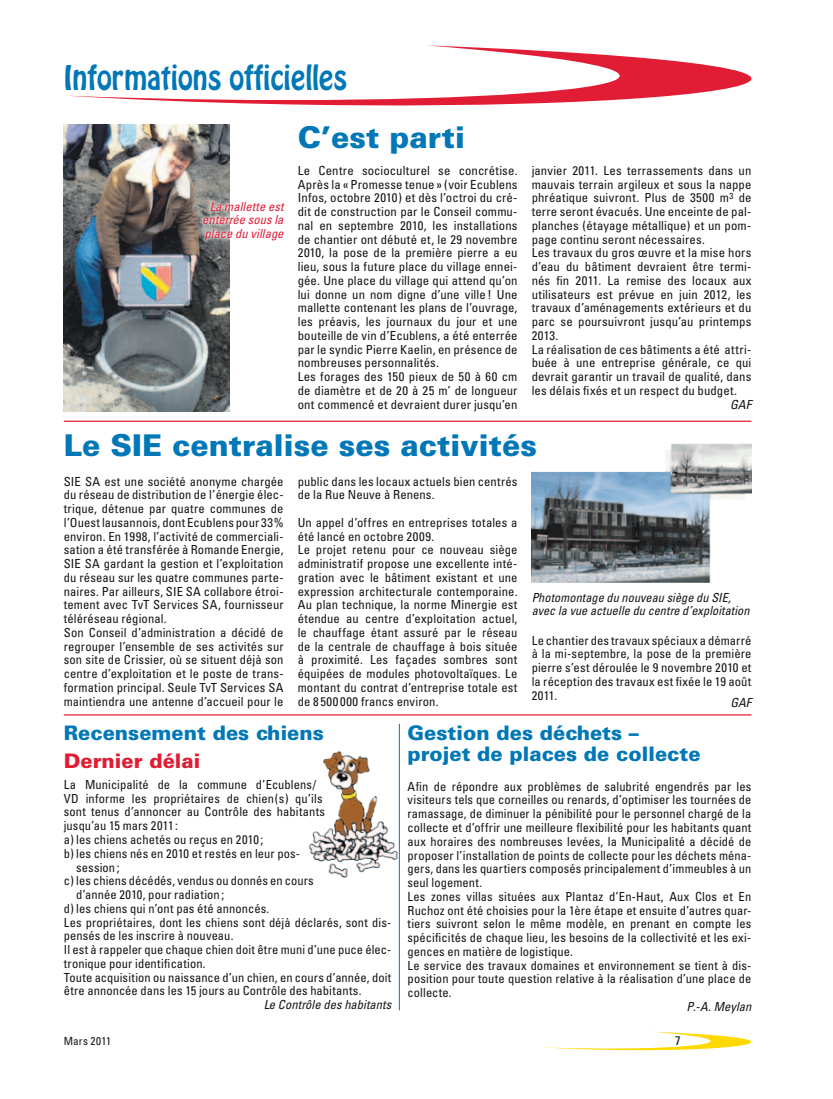
<style>
.page{position:relative;width:833px;height:1099px;background:#fff}
.page>*{position:absolute;margin:0;border:0;box-sizing:border-box;transform-origin:0 0}
.t1{font:900 30px "Univers";color:#0077b7}
.t2{font:30px "Hobo";color:#0077b7;scale:.9 1}
.t3{font:900 20px/21.2px "Univers";color:#0077b7}
.t4{font:900 20px "Univers";color:#e11d35}
.t5{font:condensed 12.5px/13.8px "Univers";letter-spacing:.01em;color:#151518}
.t6{font:italic condensed 12.5px/13.8px "Univers";letter-spacing:.005em;color:#151518}
.t7{font:italic condensed 12.5px/13.8px "Univers";letter-spacing:.005em;color:#e11d35;text-align:justify}
.t8{font:condensed 11.25px "Univers";letter-spacing:.02em;color:#151518}
</style>
<div class="page">
<svg style="left:541px;top:1031px;width:210px;height:19px"></svg>
<img style="left:309px;top:750px;width:90px;height:127px">
<svg style="left:66px;top:45px;width:685px;height:60px"></svg>
<hr style="left:399px;top:723px;width:1px;height:287px;background:#0077b7">
<hr style="left:64px;top:714px;width:687px;height:1px;background:#e11d35">
<img style="left:531px;top:443px;width:220px;height:139px">
<img style="left:64px;top:124px;width:165px;height:287px">
<svg style="left:200px;top:198px;width:30px;height:46px"></svg>
<hr style="left:64px;top:420px;width:687px;height:2px;background:#e11d35">
<h1 class="t2" style="left:64px;top:57px;width:316px">Informations officielles</h1>
<p class="t7" style="left:202px;top:199px;width:83px;text-indent:8px">La mallette est enterrée sous la place du village</p>
<h1 class="t1" style="left:298px;top:118px;width:169px">C’est parti</h1>
<p class="t5" style="left:298px;top:163px;width:221px">Le Centre socioculturel se concrétise.<br>Après la «Promesse tenue» (voir Ecublens Infos, octobre 2010) et dès l’octroi du cré&shy;dit de construction par le Conseil commu&shy;nal en septembre 2010, les installations de chantier ont débuté et, le 29 novembre 2010, la pose de la première pierre a eu lieu, sous la future place du village ennei&shy;gée. Une place du village qui attend qu’on lui donne un nom digne d’une ville ! Une mallette contenant les plans de l’ouvrage, les préavis, les journaux du jour et une bouteille de vin d’Ecublens, a été enterrée par le syndic Pierre Kaelin, en présence de nombreuses personnalités.<br>Les forages des 150 pieux de 50 à 60 cm de diamètre et de 20 à 25 m’ de longueur ont commencé et devraient durer jusqu’en</p>
<p class="t5" style="left:531px;top:163px;width:221px">janvier 2011. Les terrassements dans un mauvais terrain argileux et sous la nappe phréatique suivront. Plus de 3500 m<sup>3</sup> de terre seront évacués. Une enceinte de pal&shy;planches (étayage métallique) et un pom&shy;page continu seront nécessaires.<br>Les travaux du gros œuvre et la mise hors d’eau du bâtiment devraient être termi&shy;nés fin 2011. La remise des locaux aux utilisateurs est prévue en juin 2012, les travaux d’aménagements extérieurs et du parc se poursuivront jusqu’au printemps 2013.<br>La réalisation de ces bâtiments a été attri&shy;buée à une entreprise générale, ce qui devrait garantir un travail de qualité, dans les délais fixés et un respect du budget.</p>
<p class="t6" style="left:730px;top:397px;width:23px">GAF</p>
<h1 class="t1" style="left:64px;top:427px;width:475px">Le SIE centralise ses activités</h1>
<p class="t5" style="left:64px;top:474px;width:221px">SIE SA est une société anonyme chargée du réseau de distribution de l’énergie élec&shy;trique, détenue par quatre communes de l’Ouest lausannois, dont Ecublens pour 33% environ. En 1998, l’activité de commerciali&shy;sation a été transférée à Romande Energie, SIE SA gardant la gestion et l’exploitation du réseau sur les quatre communes parte&shy;naires. Par ailleurs, SIE SA collabore étroi&shy;tement avec TvT Services SA, fournisseur téléréseau régional.<br>Son Conseil d’administration a décidé de regrouper l’ensemble de ses activités sur son site de Crissier, où se situent déjà son centre d’exploitation et le poste de trans&shy;formation principal. Seule TvT Services SA maintiendra une antenne d’accueil pour le</p>
<p class="t5" style="left:298px;top:474px;width:221px">public dans les locaux actuels bien centrés de la Rue Neuve à Renens.</p>
<p class="t5" style="left:298px;top:515px;width:221px">Un appel d’offres en entreprises totales a été lancé en octobre 2009.<br>Le projet retenu pour ce nouveau siège administratif propose une excellente inté&shy;gration avec le bâtiment existant et une expression architecturale contemporaine.<br>Au plan technique, la norme Minergie est étendue au centre d’exploitation actuel, le chauffage étant assuré par le réseau de la centrale de chauffage à bois située à proximité. Les façades sombres sont équipées de modules photovoltaïques. Le montant du contrat d’entreprise totale est de 8500000 francs environ.</p>
<p class="t6" style="left:531px;top:590px;width:219px">Photomontage du nouveau siège du SIE, avec la vue actuelle du centre d’exploitation</p>
<p class="t5" style="left:531px;top:633px;width:221px;text-align:justify">Le chantier des travaux spéciaux a démarré à la mi-septembre, la pose de la première pierre s’est déroulée le 9 novembre 2010 et la réception des travaux est fixée le 19 août 2011.</p>
<p class="t6" style="left:730px;top:695px;width:23px">GAF</p>
<h2 class="t3" style="left:64px;top:721px;width:262px">Recensement des chiens</h2>
<h2 class="t4" style="left:64px;top:748px;width:138px">Dernier délai</h2>
<p class="t5" style="left:64px;top:777px;width:254px">La Municipalité de la commune d’Ecublens/</p>
<p class="t5" style="left:64px;top:791px;width:260px">VD informe les propriétaires de chien(s) qu’ils</p>
<p class="t5" style="left:64px;top:805px;width:263px">sont tenus d’annoncer au Contrôle des habitants</p>
<p class="t5" style="left:64px;top:818px;width:116px">jusqu’au 15 mars 2011 :</p>
<p class="t5" style="left:64px;top:832px;width:201px">a) les chiens achetés ou reçus en 2010 ;</p>
<p class="t5" style="left:64px;top:846px;width:238px">b) les chiens nés en 2010 et restés en leur pos-</p>
<p class="t5" style="left:76px;top:860px;width:45px">session;</p>
<p class="t5" style="left:64px;top:873px;width:251px">c) les chiens décédés, vendus ou donnés en cours</p>
<p class="t5" style="left:76px;top:887px;width:149px">d’année 2010, pour radiation ;</p>
<p class="t5" style="left:64px;top:901px;width:207px">d) les chiens qui n’ont pas été annoncés.</p>
<p class="t5" style="left:64px;top:915px;width:329px">Les propriétaires, dont les chiens sont déjà déclarés, sont dis-</p>
<p class="t5" style="left:64px;top:928px;width:171px">pensés de les inscrire à nouveau.</p>
<p class="t5" style="left:64px;top:942px;width:329px">Il est à rappeler que chaque chien doit être muni d’une puce élec-</p>
<p class="t5" style="left:64px;top:956px;width:143px">tronique pour identification.</p>
<p class="t5" style="left:64px;top:970px;width:329px">Toute acquisition ou naissance d’un chien, en cours d’année, doit</p>
<p class="t5" style="left:64px;top:983px;width:299px">être annoncée dans les 15 jours au Contrôle des habitants.</p>
<p class="t6" style="left:264px;top:997px;width:129px">Le Contrôle des habitants</p>
<h2 class="t3" style="left:407px;top:721px;width:294px">Gestion des déchets – projet de places de collecte</h2>
<p class="t5" style="left:407px;top:779px;width:345px">Afin de répondre aux problèmes de salubrité engendrés par les visiteurs tels que corneilles ou renards, d’optimiser les tournées de ramassage, de diminuer la pénibilité pour le personnel chargé de la collecte et d’offrir une meilleure flexibilité pour les habitants quant aux horaires des nombreuses levées, la Municipalité a décidé de proposer l’installation de points de collecte pour les déchets ména&shy;gers, dans les quartiers composés principalement d’immeubles à un seul logement.<br>Les zones villas situées aux Plantaz d’En-Haut, Aux Clos et En Ruchoz ont été choisies pour la 1ère étape et ensuite d’autres quar&shy;tiers suivront selon le même modèle, en prenant en compte les spécificités de chaque lieu, les besoins de la collectivité et les exi&shy;gences en matière de logistique.<br>Le service des travaux domaines et environnement se tient à dis&shy;position pour toute question relative à la réalisation d’une place de collecte.</p>
<p class="t6" style="left:686px;top:999px;width:66px">P.-A. Meylan</p>
<p class="t8" style="left:64px;top:1033px;width:49px">Mars 2011</p>
<p class="t5" style="left:675px;top:1033px;width:7px">7</p>
</div>
